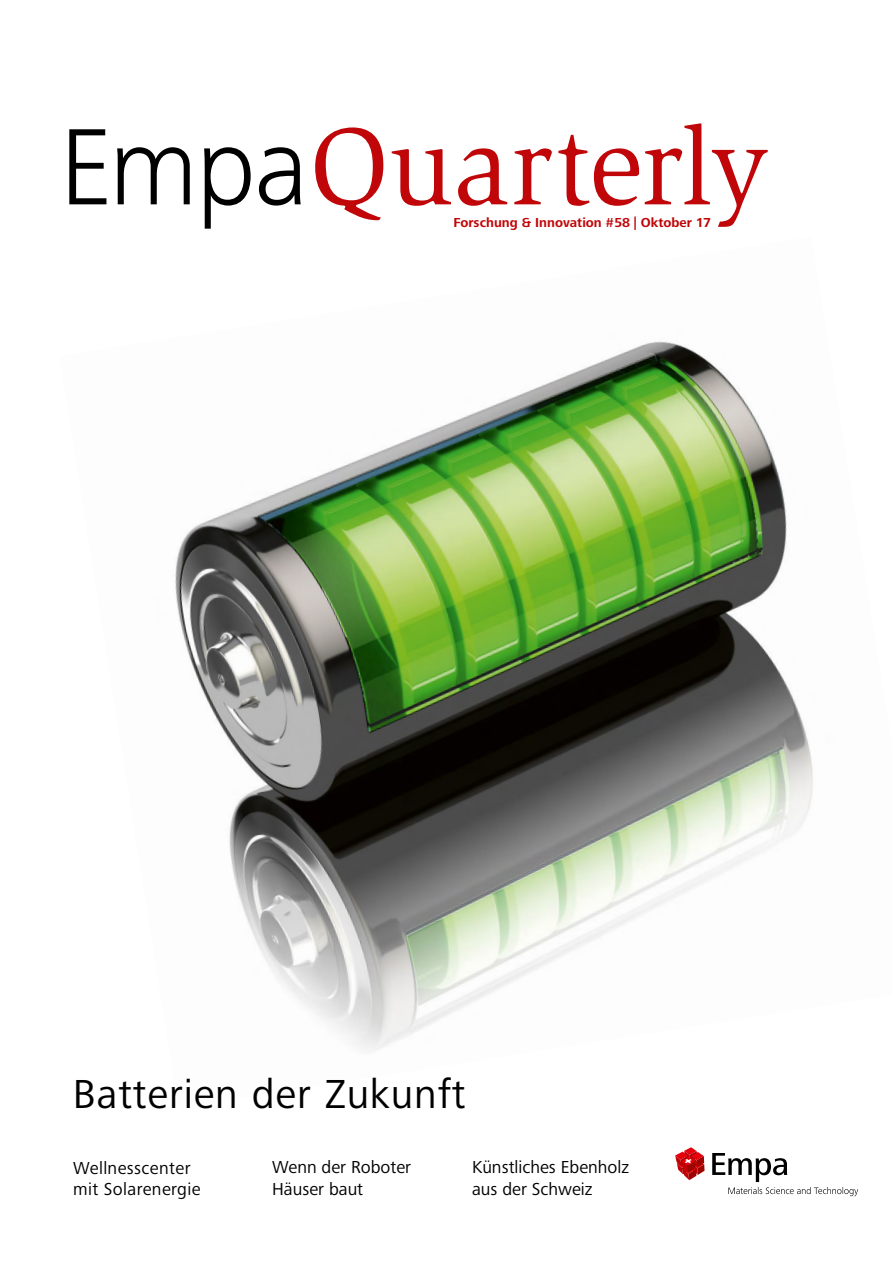
<style>
.page{position:relative;width:893px;height:1263px;background:#fff}
.page>*{position:absolute;margin:0;border:0;box-sizing:border-box;transform-origin:0 0}
.t1{font:112.5px "Slimbach Std";letter-spacing:-.005em;color:#c00609}
.t2{font:42px "Frutiger Next Pro";letter-spacing:.02em;color:#000}
.t3{font:18px/21.6px "Frutiger Next Pro";color:#000}
.t4{font:18px/21px "Frutiger Next Pro";letter-spacing:.02em;color:#000}
.t5{font:700 13.5px "Frutiger Next Pro";color:#c00609}
.s1{font-family:"Frutiger Next Pro";font-weight:300;color:#000}
</style>
<div class="page">
<img style="left:175px;top:341px;width:638px;height:710px">
<svg style="left:675px;top:1147px;width:29px;height:33px"></svg>
<svg style="left:712px;top:1153px;width:146px;height:43px"></svg>
<h1 class="t1" style="left:59px;top:102px;width:711px"><span class="s1">Empa</span>Quarterly</h1>
<p class="t5" style="left:454px;top:214px;width:259px">Forschung &amp; Innovation #58 | Oktober 17</p>
<h2 class="t2" style="left:73px;top:1070px;width:394px">Batterien der Zukunft</h2>
<p class="t4" style="left:73px;top:1157px;width:129px">Wellnesscenter mit Solarenergie</p>
<p class="t3" style="left:272px;top:1156px;width:141px">Wenn der Roboter<br>Häuser baut</p>
<p class="t3" style="left:472px;top:1156px;width:159px">Künstliches Ebenholz aus der Schweiz</p>
</div>
